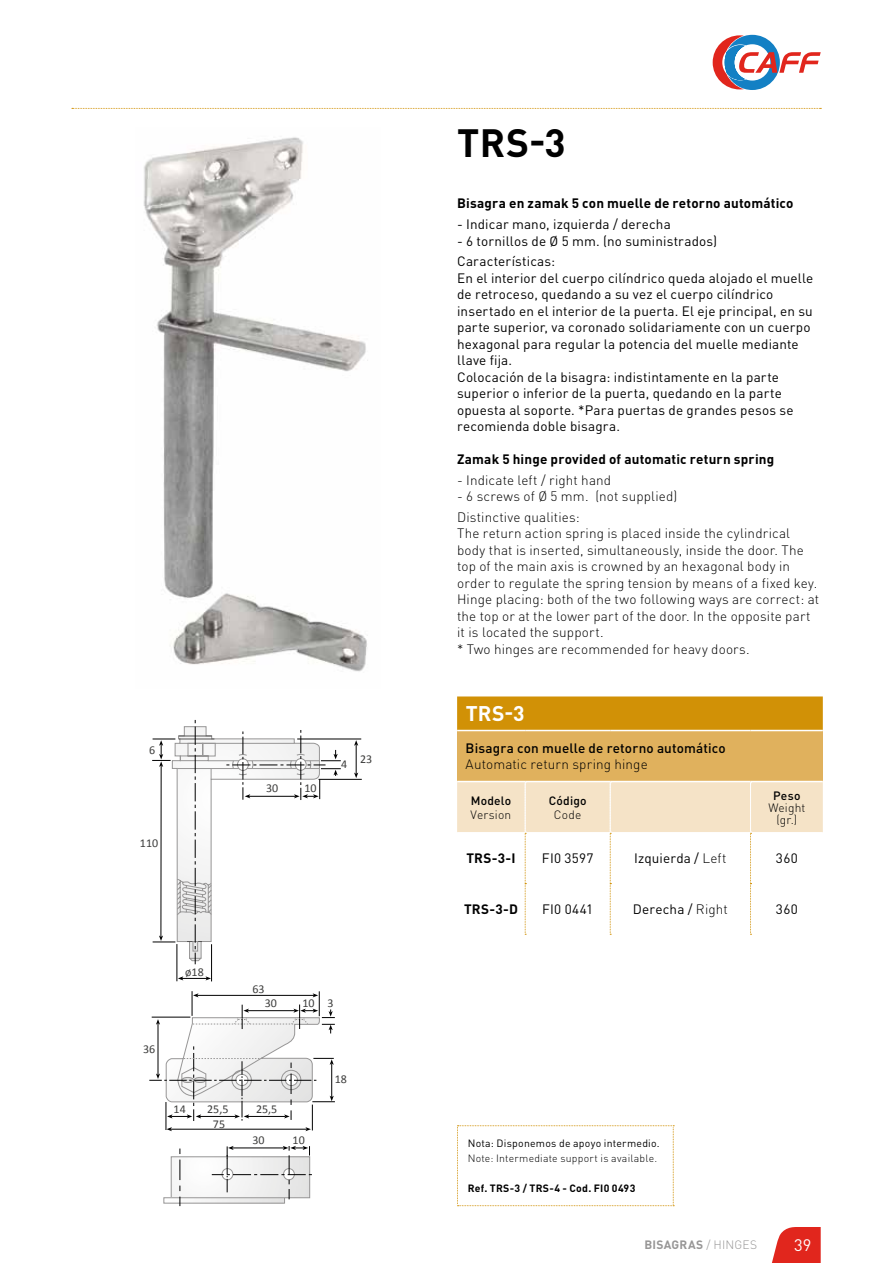
<style>
.page{position:relative;width:893px;height:1263px;background:#fff}
.page>*{position:absolute;margin:0;border:0;box-sizing:border-box;transform-origin:0 0}
.t1{font:700 39px "DIN Pro";color:#000}
.t2{font:700 21px "DIN Pro";color:#fff}
.t3{font:16.5px "DIN Pro";color:#fff}
.t4{font:13.5px/16.5px "DIN Pro";letter-spacing:.01em;color:#000}
.t5{font:300 13.5px/16.5px "DIN Pro";letter-spacing:.01em;color:#000}
.t6{font:700 13.5px "DIN Pro";letter-spacing:.01em;color:#000}
.t7{font:500 13.5px "DIN Pro";letter-spacing:.01em;color:#000}
.t8{font:12px "Calibri";color:#3c3c3b}
.t9{font:300 12px/12px "DIN Pro";letter-spacing:.015em;color:#000;text-align:center}
.t10{font:500 12px "DIN Pro";letter-spacing:.015em;color:#000}
.t11{font:700 12px "DIN Pro";letter-spacing:.02em;color:#979696}
.t12{font:300 10.5px "DIN Pro";letter-spacing:.02em;color:#000}
.t13{font:10.5px "DIN Pro";letter-spacing:.02em;color:#000}
.t14{font:700 10.5px "DIN Pro";letter-spacing:.025em;color:#000}
.s1{font-weight:300}
</style>
<div class="page">
<svg style="left:772px;top:1227px;width:49px;height:36px;background:#e43f37"></svg>
<svg style="left:72px;top:108px;width:749px;height:1px"></svg>
<svg style="left:713px;top:35px;width:108px;height:55px"></svg>
<img style="left:143px;top:137px;width:225px;height:535px">
<hr style="left:297px;top:739px;width:64px;height:1px;background:#000">
<hr style="left:318px;top:779px;width:44px;height:1px;background:#000">
<hr style="left:177px;top:944px;width:1px;height:37px;background:#000">
<hr style="left:211px;top:944px;width:1px;height:37px;background:#000">
<hr style="left:356px;top:744px;width:1px;height:30px;background:#000">
<svg style="left:354px;top:740px;width:4px;height:6px"></svg>
<svg style="left:354px;top:772px;width:4px;height:6px"></svg>
<svg style="left:178px;top:976px;width:33px;height:4px"></svg>
<svg style="left:149px;top:991px;width:186px;height:140px"></svg>
<img style="left:173px;top:1159px;width:39px;height:37px">
<div style="left:171px;top:1156px;width:139px;height:42px;border:1px solid #979696"></div>
<img style="left:179px;top:1199px;width:104px;height:2px">
<div style="left:163px;top:1197px;width:122px;height:6px;border:1px solid #979696"></div>
<svg style="left:180px;top:1148px;width:1px;height:58px"></svg>
<svg style="left:212px;top:1146px;width:100px;height:53px"></svg>
<svg style="left:152px;top:720px;width:189px;height:244px"></svg>
<div style="left:457px;top:696px;width:366px;height:34px;background:#d19106"></div>
<div style="left:457px;top:730px;width:366px;height:51px;background:#e0b15d"></div>
<hr style="left:457px;top:730px;width:68px;height:1px;background:#fff">
<hr style="left:525px;top:730px;width:85px;height:1px;background:#fff">
<hr style="left:610px;top:730px;width:140px;height:1px;background:#fff">
<hr style="left:750px;top:730px;width:73px;height:1px;background:#fff">
<svg style="left:457px;top:781px;width:366px;height:154px"></svg>
<svg style="left:457px;top:1125px;width:217px;height:81px"></svg>
<p class="t8" style="left:149px;top:742px;width:8px">6</p>
<p class="t8" style="left:140px;top:836px;width:20px">110</p>
<p class="t8" style="left:266px;top:780px;width:14px">30</p>
<p class="t8" style="left:304px;top:780px;width:14px">10</p>
<p class="t8" style="left:341px;top:757px;width:8px">4</p>
<p class="t8" style="left:360px;top:752px;width:14px">23</p>
<p class="t8" style="left:143px;top:1042px;width:14px">36</p>
<p class="t8" style="left:185px;top:965px;width:20px">ø18</p>
<p class="t8" style="left:252px;top:981px;width:14px">63</p>
<p class="t8" style="left:265px;top:995px;width:14px">30</p>
<p class="t8" style="left:302px;top:995px;width:33px">10 3</p>
<p class="t8" style="left:335px;top:1072px;width:14px">18</p>
<p class="t8" style="left:174px;top:1101px;width:14px">14</p>
<p class="t8" style="left:207px;top:1101px;width:23px">25,5</p>
<p class="t8" style="left:256px;top:1101px;width:23px">25,5</p>
<p class="t8" style="left:213px;top:1116px;width:14px">75</p>
<p class="t8" style="left:252px;top:1132px;width:14px">30</p>
<p class="t8" style="left:293px;top:1132px;width:14px">10</p>
<h1 class="t1" style="left:457px;top:117px;width:110px">TRS-3</h1>
<p class="t6" style="left:457px;top:194px;width:338px">Bisagra en zamak 5 con muelle de retorno automático</p>
<p class="t4" style="left:457px;top:215px;width:215px">- Indicar mano, izquierda / derecha</p>
<p class="t4" style="left:457px;top:230px;width:262px;line-height:20.7px">- 6 tornillos de Ø 5 mm. (no suministrados)<br>Características:</p>
<p class="t4" style="left:457px;top:269px;width:358px">En el interior del cuerpo cilíndrico queda alojado el muelle de retroceso, quedando a su vez el cuerpo cilíndrico insertado en el interior de la puerta. El eje principal, en su parte superior, va coronado solidariamente con un cuerpo hexagonal para regular la potencia del muelle mediante llave fija.<br>Colocación de la bisagra: indistintamente en la parte superior o inferior de la puerta, quedando en la parte opuesta al soporte. *Para puertas de grandes pesos se recomienda doble bisagra.</p>
<p class="t6" style="left:457px;top:450px;width:319px">Zamak 5 hinge provided of automatic return spring</p>
<p class="t5" style="left:457px;top:471px;width:156px">- Indicate left / right hand</p>
<p class="t5" style="left:457px;top:485px;width:222px;line-height:20.7px">- 6 screws of Ø 5 mm. (not supplied)<br>Distinctive qualities:</p>
<p class="t5" style="left:457px;top:525px;width:364px">The return action spring is placed inside the cylindrical body that is inserted, simultaneously, inside the door. The top of the main axis is crowned by an hexagonal body in order to regulate the spring tension by means of a fixed key.<br>Hinge placing: both of the two following ways are correct: at the top or at the lower part of the door. In the opposite part it is located the support.<br>* Two hinges are recommended for heavy doors.</p>
<h2 class="t2" style="left:466px;top:699px;width:60px">TRS-3</h2>
<p class="t7" style="left:466px;top:739px;width:262px">Bisagra con muelle de retorno automático</p>
<p class="t5" style="left:466px;top:756px;width:184px">Automatic return spring hinge</p>
<p class="t10" style="left:471px;top:792px;width:42px">Modelo</p>
<p class="t9" style="left:471px;top:808px;width:42px">Version</p>
<p class="t10" style="left:549px;top:792px;width:39px">Código</p>
<p class="t9" style="left:554px;top:808px;width:29px">Code</p>
<p class="t10" style="left:773px;top:787px;width:29px">Peso</p>
<p class="t9" style="left:768px;top:801px;width:39px">Weight (gr.)</p>
<p class="t6" style="left:466px;top:849px;width:51px">TRS-3-I</p>
<p class="t4" style="left:542px;top:849px;width:53px">FI0 3597</p>
<p class="t4" style="left:634px;top:849px;width:94px">Izquierda / <span class="s1">Left</span></p>
<p class="t4" style="left:776px;top:849px;width:23px">360</p>
<p class="t6" style="left:464px;top:900px;width:55px">TRS-3-D</p>
<p class="t4" style="left:542px;top:901px;width:53px">FI0 0441</p>
<p class="t4" style="left:633px;top:901px;width:96px">Derecha / <span class="s1">Right</span></p>
<p class="t4" style="left:776px;top:901px;width:23px">360</p>
<p class="t13" style="left:468px;top:1136px;width:193px">Nota: Disponemos de apoyo intermedio.</p>
<p class="t12" style="left:468px;top:1151px;width:191px">Note: Intermediate support is available.</p>
<p class="t14" style="left:468px;top:1181px;width:169px">Ref. TRS-3 / TRS-4 - Cod. FI0 0493</p>
<p class="t11" style="left:644px;top:1236px;width:114px">BISAGRAS <span class="s1">/ HINGES</span></p>
<p class="t3" style="left:794px;top:1234px;width:19px">39</p>
</div>
